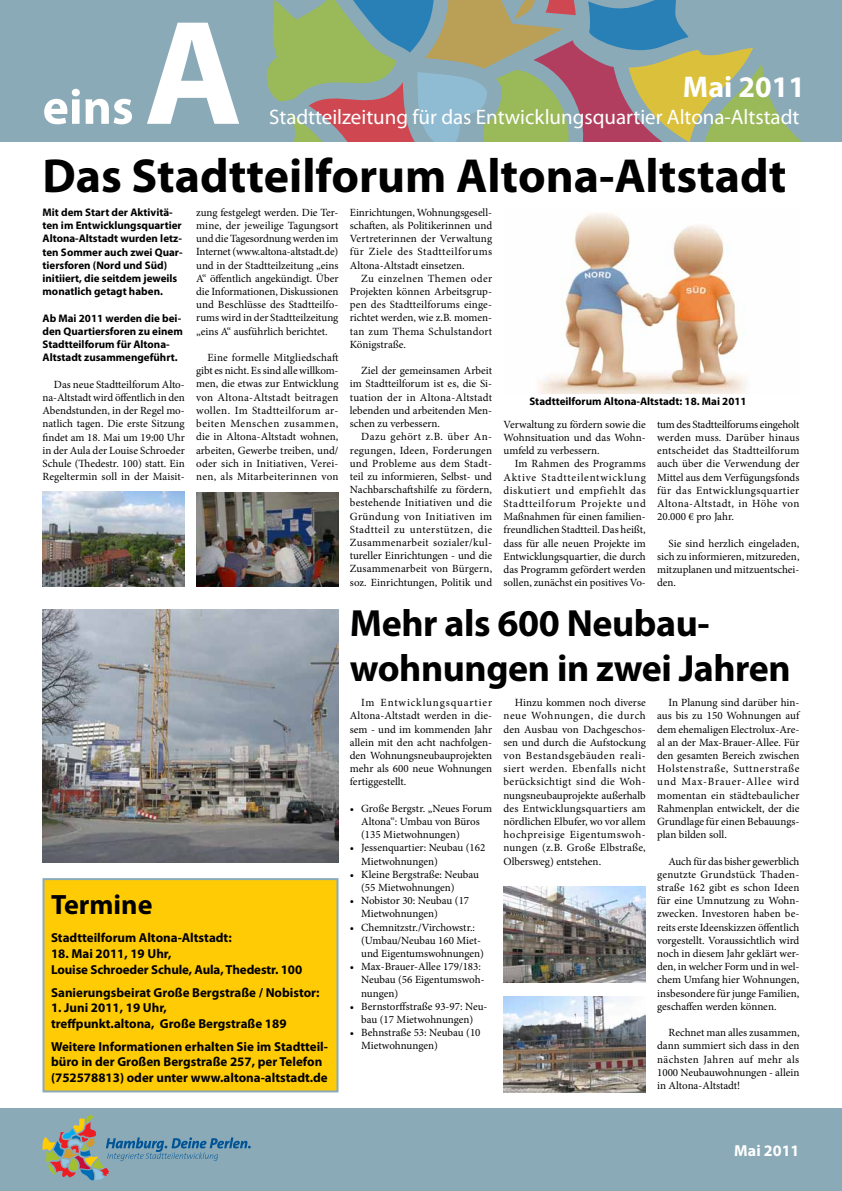
<style>
.page{position:relative;width:842px;height:1191px;background:#fff}
.page>*{position:absolute;margin:0;border:0;box-sizing:border-box;transform-origin:0 0}
.t1{font:700 150px "Myriad Pro";color:#fff}
.t2{font:700 50px "Myriad Pro";color:#fff}
.t3{font:700 48px "Myriad Pro";color:#000}
.t4{font:700 38px/45.6px "Myriad Pro";letter-spacing:-.01em;color:#000}
.t5{font:700 30px "Myriad Pro";color:#fff}
.t6{font:700 28px "Myriad Pro";color:#000}
.t7{font:21px "Myriad Pro";color:#fff}
.t8{font:700 16px "Myriad Pro";color:#fff}
.t9{font:700 13px/15.6px "Myriad Pro";color:#000}
.t10{font:11px/13.2px "Minion Pro";color:#000;text-align:justify}
.t11{font:700 11px/13.2px "Myriad Pro";color:#000}
</style>
<div class="page">
<div style="left:0;top:1108px;width:842px;height:83px;background:#8aaab8"></div>
<svg style="left:43px;top:1115px;width:208px;height:65px"></svg>
<div style="left:0;top:0;width:842px;height:142px;background:#8aaab8"></div>
<svg style="left:266px;top:0;width:536px;height:142px"></svg>
<div style="left:44px;top:879px;width:293px;height:212px;background:#ffcb05"></div>
<div style="left:43px;top:878px;width:295px;height:214px;border:2px solid #8aaab8"></div>
<img style="left:43px;top:610px;width:295px;height:252px">
<img style="left:539px;top:213px;width:207px;height:181px">
<img style="left:42px;top:492px;width:143px;height:94px">
<img style="left:503px;top:886px;width:143px;height:96px">
<img style="left:196px;top:492px;width:142px;height:95px">
<img style="left:503px;top:996px;width:143px;height:96px">
<h1 class="t1" style="left:144px;top:-25px;width:100px">A</h1>
<h3 class="t5" style="left:683px;top:67px;width:124px">Mai 2011</h3>
<h2 class="t2" style="left:43px;top:74px;width:93px">eins</h2>
<h3 class="t7" style="left:269px;top:104px;width:532px">Stadtteilzeitung für das Entwicklungsquartier Altona-Altstadt</h3>
<h3 class="t3" style="left:42px;top:144px;width:746px">Das Stadtteilforum Altona-Altstadt</h3>
<p class="t11" style="left:43px;top:205px;width:142px">Mit dem Start der Aktivitä&shy;ten im Entwicklungsquartier<br>Altona-Altstadt wurden letz&shy;ten Sommer auch zwei Quar&shy;tiersforen (Nord und Süd) initiiert, die seitdem jeweils monatlich getagt haben.</p>
<p class="t11" style="left:43px;top:311px;width:142px">Ab Mai 2011 werden die bei&shy;den Quartiersforen zu einem<br>Stadtteilforum für Altona-<br>Altstadt zusammengeführt.</p>
<p class="t10" style="left:43px;top:378px;width:144px;text-indent:11px">Das neue Stadtteilforum Alto&shy;na-Altstadt wird öffentlich in den Abendstunden, in der Regel mo&shy;natlich tagen. Die erste Sitzung findet am 18. Mai um 19:00 Uhr in der Aula der Louise Schroeder Schule (Thedestr. 100) statt. Ein Regeltermin soll in der Maisit-</p>
<p class="t10" style="left:196px;top:206px;width:144px">zung festgelegt werden. Die Ter&shy;mine, der jeweilige Tagungsort und die Tagesordnung werden im Internet (www.altona-altstadt.de) und in der Stadtteilzeitung „eins A“ öffentlich angekündigt. Über die Informationen, Diskussionen und Beschlüsse des Stadtteilfo&shy;rums wird in der Stadtteilzeitung „eins A“ ausführlich berichtet.</p>
<p class="t10" style="left:196px;top:351px;width:144px;text-indent:11px">Eine formelle Mitgliedschaft gibt es nicht. Es sind alle willkom&shy;men, die etwas zur Entwicklung von Altona-Altstadt beitragen wollen. Im Stadtteilforum ar&shy;beiten Menschen zusammen, die in Altona-Altstadt wohnen, arbeiten, Gewerbe treiben, und/ oder sich in Initiativen, Verei&shy;nen, als Mitarbeiterinnen von</p>
<h3 class="t6" style="left:51px;top:886px;width:103px">Termine</h3>
<p class="t9" style="left:51px;top:930px;width:182px">Stadtteilforum Altona-Altstadt:</p>
<p class="t9" style="left:51px;top:945px;width:253px">18. Mai 2011, 19 Uhr,<br>Louise Schroeder Schule, Aula, Thedestr. 100</p>
<p class="t9" style="left:51px;top:984px;width:270px">Sanierungsbeirat Große Bergstraße / Nobistor:</p>
<p class="t9" style="left:51px;top:999px;width:237px">1. Juni 2011, 19 Uhr,<br>treffpunkt.altona, Große Bergstraße 189</p>
<p class="t9" style="left:51px;top:1038px;width:279px">Weitere Informationen erhalten Sie im Stadtteil&shy;büro in der Großen Bergstraße 257, per Telefon (752578813) oder unter www.altona-altstadt.de</p>
<p class="t10" style="left:350px;top:206px;width:144px">Einrichtungen, Wohnungsgesell&shy;schaften, als Politikerinnen und Vertreterinnen der Verwaltung für Ziele des Stadtteilforums Altona-Altstadt einsetzen.</p>
<p class="t10" style="left:350px;top:272px;width:144px;text-indent:11px">Zu einzelnen Themen oder Projekten können Arbeitsgrup&shy;pen des Stadtteilforums einge&shy;richtet werden, wie z.B. momen&shy;tan zum Thema Schulstandort Königstraße.</p>
<p class="t10" style="left:350px;top:364px;width:144px;text-indent:11px">Ziel der gemeinsamen Arbeit im Stadtteilforum ist es, die Si&shy;tuation der in Altona-Altstadt lebenden und arbeitenden Men&shy;schen zu verbessern.</p>
<p class="t10" style="left:350px;top:430px;width:144px;text-indent:11px">Dazu gehört z.B. über An&shy;regungen, Ideen, Forderungen und Probleme aus dem Stadt&shy;teil zu informieren, Selbst- und Nachbarschaftshilfe zu fördern, bestehende Initiativen und die Gründung von Initiativen im Stadtteil zu unterstützen, die Zusammenarbeit sozialer/kul&shy;tureller Einrichtungen - und die Zusammenarbeit von Bürgern, soz. Einrichtungen, Politik und</p>
<p class="t11" style="left:529px;top:395px;width:219px">Stadtteilforum Altona-Altstadt: 18. Mai 2011</p>
<p class="t10" style="left:503px;top:418px;width:144px">Verwaltung zu fördern sowie die Wohnsituation und das Wohn&shy;umfeld zu verbessern.</p>
<p class="t10" style="left:503px;top:457px;width:144px;text-indent:11px">Im Rahmen des Programms Aktive Stadtteilentwicklung diskutiert und empfiehlt das Stadtteilforum Projekte und Maßnahmen für einen familien&shy;freundlichen Stadtteil. Das heißt, dass für alle neuen Projekte im Entwicklungsquartier, die durch das Programm gefördert werden sollen, zunächst ein positives Vo-</p>
<p class="t10" style="left:657px;top:418px;width:144px">tum des Stadtteilforums eingeholt werden muss. Darüber hinaus entscheidet das Stadtteilforum auch über die Verwendung der Mittel aus dem Verfügungsfonds für das Entwicklungsquartier Altona-Altstadt, in Höhe von 20.000 € pro Jahr.</p>
<p class="t10" style="left:657px;top:536px;width:144px;text-indent:11px">Sie sind herzlich eingeladen, sich zu informieren, mitzureden, mitzuplanen und mitzuentschei&shy;den.</p>
<h3 class="t4" style="left:350px;top:599px;width:442px">Mehr als 600 Neubau&shy;wohnungen in zwei Jahren</h3>
<p class="t10" style="left:350px;top:696px;width:144px;text-indent:11px">Im Entwicklungsquartier Altona-Altstadt werden in die&shy;sem - und im kommenden Jahr allein mit den acht nachfolgen&shy;den Wohnungsneubauprojekten mehr als 600 neue Wohnungen fertiggestellt.</p>
<p class="t10" style="left:361px;top:801px;width:132px;text-align:left;text-indent:-11px">• Große Bergstr. „Neues Forum<br>Altona“: Umbau von Büros (135 Mietwohnungen)</p>
<p class="t10" style="left:361px;top:841px;width:126px;text-indent:-11px">• Jessenquartier: Neubau (162<br>Mietwohnungen)</p>
<p class="t10" style="left:361px;top:867px;width:119px;text-indent:-11px">• Kleine Bergstraße: Neubau (55 Mietwohnungen)</p>
<p class="t10" style="left:361px;top:894px;width:110px;text-indent:-11px">• Nobistor 30: Neubau (17<br>Mietwohnungen)</p>
<p class="t10" style="left:361px;top:920px;width:124px;text-align:left;text-indent:-11px">• Chemnitzstr./Virchowstr.: (Umbau/Neubau 160 Miet&shy;und Eigentumswohnungen)</p>
<p class="t10" style="left:361px;top:960px;width:125px;text-align:left;text-indent:-11px">• Max-Brauer-Allee 179/183:<br>Neubau (56 Eigentumswoh&shy;nungen)</p>
<p class="t10" style="left:350px;top:999px;width:139px;text-align:center">• Bernstorffstraße 93-97: Neu&shy;bau (17 Mietwohnungen)</p>
<p class="t10" style="left:361px;top:1026px;width:121px;text-indent:-11px">• Behnstraße 53: Neubau (10<br>Mietwohnungen)</p>
<p class="t10" style="left:503px;top:696px;width:144px;text-indent:11px">Hinzu kommen noch diverse neue Wohnungen, die durch den Ausbau von Dachgeschos&shy;sen und durch die Aufstockung von Bestandsgebäuden reali&shy;siert werden. Ebenfalls nicht berücksichtigt sind die Woh&shy;nungsneubauprojekte außerhalb des Entwicklungsquartiers am nördlichen Elbufer, wo vor allem hochpreisige Eigentumswoh&shy;nungen (z.B. Große Elbstraße, Olbersweg) entstehen.</p>
<p class="t10" style="left:657px;top:696px;width:144px;text-indent:11px">In Planung sind darüber hin&shy;aus bis zu 150 Wohnungen auf dem ehemaligen Electrolux-Are&shy;al an der Max-Brauer-Allee. Für den gesamten Bereich zwischen Holstenstraße, Suttnerstraße und Max-Brauer-Allee wird momentan ein städtebaulicher Rahmenplan entwickelt, der die Grundlage für einen Bebauungs&shy;plan bilden soll.</p>
<p class="t10" style="left:657px;top:854px;width:144px;text-indent:11px">Auch für das bisher gewerblich genutzte Grundstück Thaden&shy;straße 162 gibt es schon Ideen für eine Umnutzung zu Wohn&shy;zwecken. Investoren haben be&shy;reits erste Ideenskizzen öffentlich vorgestellt. Voraussichtlich wird noch in diesem Jahr geklärt wer&shy;den, in welcher Form und in wel&shy;chem Umfang hier Wohnungen, insbesondere für junge Familien, geschaffen werden können.</p>
<p class="t10" style="left:657px;top:1026px;width:144px;text-indent:11px">Rechnet man alles zusammen, dann summiert sich dass in den nächsten Jahren auf mehr als 1000 Neubauwohnungen - allein in Altona-Altstadt!</p>
<h3 class="t8" style="left:734px;top:1139px;width:67px">Mai 2011</h3>
</div>
